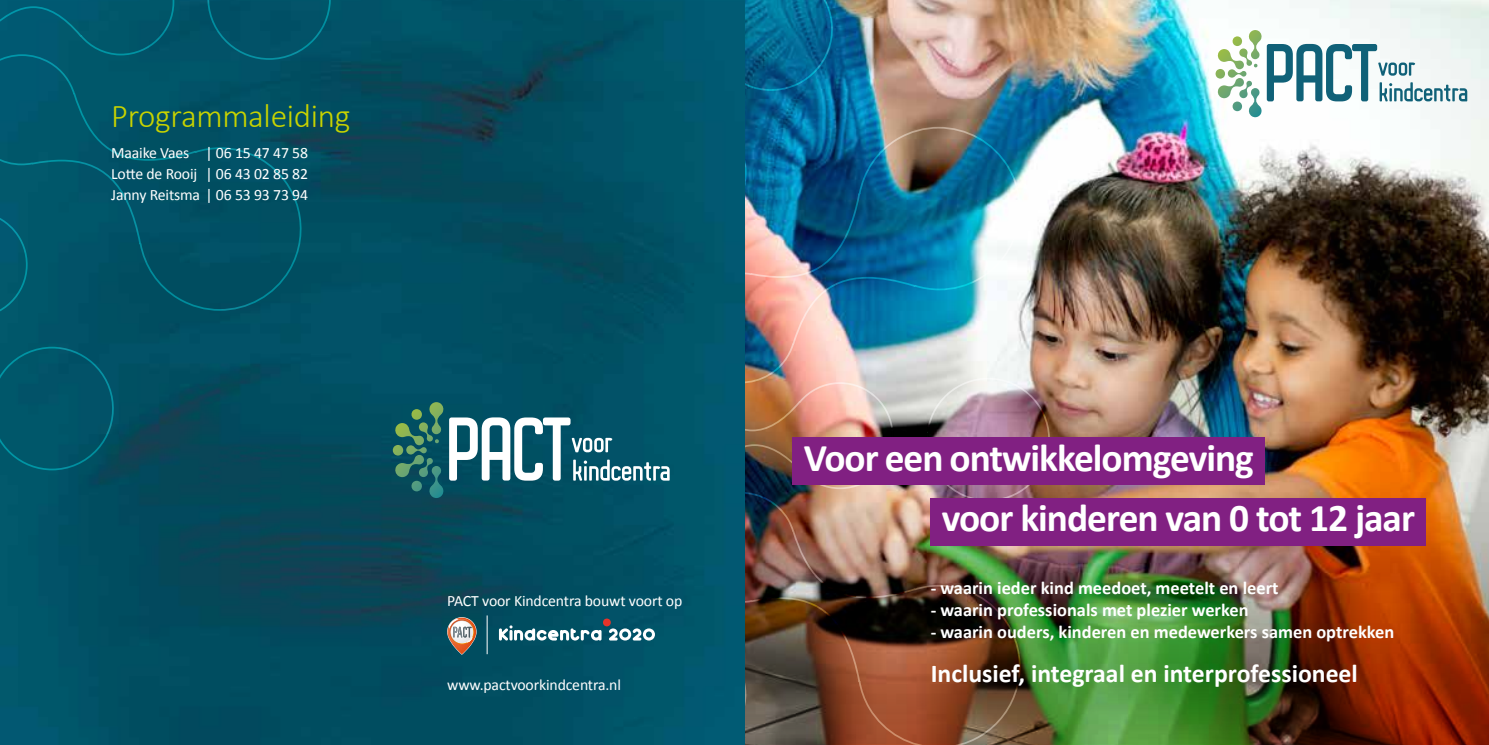
<style>
.page{position:relative;width:1489px;height:745px;background:#fff}
.page>*{position:absolute;margin:0;border:0;box-sizing:border-box;transform-origin:0 0}
.t1{font:700 39.38px/60.4px "Calibri";letter-spacing:-.025em;color:#fff}
.t2{font:300 33.25px "Calibri";letter-spacing:-.01em;color:#c8d300}
.t3{font:700 25.72px "Calibri";color:#fff}
.t4{font:700 18.38px "Calibri";color:#fff}
.t5{font:15.75px/21px "Calibri";letter-spacing:-.01em;color:#fff;text-align:justify}
</style>
<div class="page">
<img style="left:1051px;top:0;width:437px;height:744px">
<img style="left:744px;top:0;width:307px;height:744px">
<div style="left:792px;top:437px;width:472px;height:47px;background:#812082"></div>
<div style="left:930px;top:497px;width:495px;height:48px;background:#812082"></div>
<svg style="left:1214px;top:30px;width:252px;height:71px"></svg>
<img style="left:0;top:0;width:744px;height:744px">
<svg style="left:392px;top:402px;width:277px;height:78px"></svg>
<svg style="left:499px;top:617px;width:156px;height:23px"></svg>
<svg style="left:447px;top:616px;width:29px;height:38px"></svg>
<hr style="left:486px;top:615px;width:1px;height:38px;background:#fff">
<svg style="left:0;top:0;width:332px;height:551px;background:#015165"></svg>
<h2 class="t2" style="left:111px;top:95px;width:241px">Programmaleiding</h2>
<p class="t5" style="left:111px;top:142px;width:198px">Maaike Vaes | 06 15 47 47 58<br>Lotte de Rooij | 06 43 02 85 82<br>Janny Reitsma | 06 53 93 73 94</p>
<p class="t5" style="left:447px;top:590px;width:236px">PACT voor Kindcentra bouwt voort op</p>
<p class="t5" style="left:447px;top:674px;width:175px">www.pactvoorkindcentra.nl</p>
<h1 class="t1" style="left:941px;top:427px;width:474px;text-indent:-138px">Voor een ontwikkelomgeving<br>voor kinderen van 0 tot 12 jaar</h1>
<p class="t4" style="left:930px;top:575px;width:349px">- waarin ieder kind meedoet, meetelt en leert</p>
<p class="t4" style="left:930px;top:597px;width:319px">- waarin professionals met plezier werken</p>
<p class="t4" style="left:930px;top:619px;width:465px">- waarin ouders, kinderen en medewerkers samen optrekken</p>
<h3 class="t3" style="left:930px;top:656px;width:429px">Inclusief, integraal en interprofessioneel</h3>
</div>
